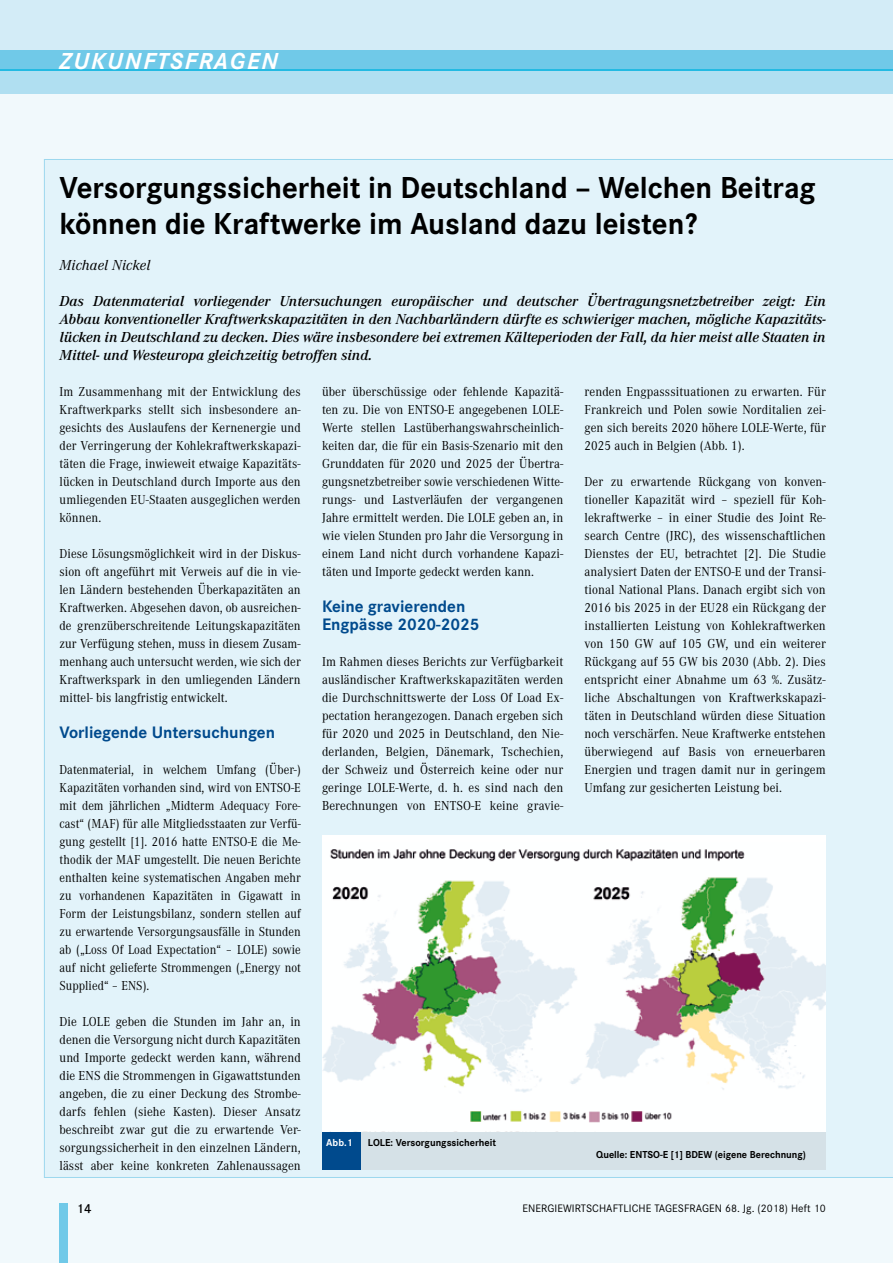
<style>
.page{position:relative;width:893px;height:1263px;background:#fff}
.page>*{position:absolute;margin:0;border:0;box-sizing:border-box;transform-origin:0 0}
.t1{font:700 31.5px/36px "Corporate S";color:#000}
.t2{font:italic 700 24px "Corporate S";letter-spacing:.075em;color:#fff}
.t3{font:700 17.25px/18px "Corporate S";color:#004a8d}
.t4{font:italic 600 15px/18px "Corporate A";color:#000;text-align:justify}
.t5{font:italic 15px "Corporate A";letter-spacing:.01em;color:#000}
.t6{font:13.5px/18px "Corporate A";letter-spacing:.005em;color:#000;text-align:justify;scale:.93 1}
.t7{font:13.5px/18px "Corporate A";letter-spacing:.005em;color:#000;text-align:justify;scale:.92 1}
.t8{font:13.5px/18px "Corporate A";letter-spacing:.005em;color:#000;text-align:justify;scale:.9 1}
.t9{font:600 13.5px "Corporate S";color:#000}
.t10{font:11.25px "Corporate S";letter-spacing:.005em;color:#000}
.t11{font:700 10.5px "Corporate S";color:#000}
.t12{font:700 10.5px "Corporate S";color:#fff}
</style>
<div class="page">
<div style="left:0;top:66px;width:893px;height:1197px;background:#f1f9fc"></div>
<div style="left:44px;top:159px;width:849px;height:1019px;background:#e2f3fa"></div>
<div style="left:0;top:0;width:893px;height:71px;background:#d3ecf7"></div>
<div style="left:0;top:50px;width:893px;height:19px;background:#70c9e8"></div>
<div style="left:0;top:69px;width:893px;height:5px;background:#23bae2"></div>
<div style="left:60px;top:1203px;width:8px;height:60px;background:#70c9e8"></div>
<div style="left:0;top:71px;width:893px;height:23px;background:#b0dff1"></div>
<img style="left:322px;top:836px;width:504px;height:296px">
<div style="left:322px;top:1132px;width:504px;height:38px;background:#d5e1e7"></div>
<div style="left:322px;top:1132px;width:38px;height:38px;background:#004a8d"></div>
<h2 class="t2" style="left:60px;top:47px;width:220px">ZUKUNFTSFRAGEN</h2>
<h1 class="t1" style="left:60px;top:170px;width:758px">Versorgungssicherheit in Deutschland – Welchen Beitrag können die Kraftwerke im Ausland dazu leisten?</h1>
<p class="t5" style="left:60px;top:257px;width:92px">Michael Nickel</p>
<p class="t4" style="left:60px;top:292px;width:768px">Das Datenmaterial vorliegender Untersuchungen europäischer und deutscher Übertragungsnetzbetreiber zeigt: Ein Abbau konventioneller Kraftwerkskapazitäten in den Nachbarländern dürfte es schwieriger machen, mögliche Kapazitäts&shy;lücken in Deutschland zu decken. Dies wäre insbesondere bei extremen Kälteperioden der Fall, da hier meist alle Staaten in Mittel- und Westeuropa gleichzeitig betroffen sind.</p>
<p class="t6" style="left:322px;top:383px;width:261px">über überschüssige oder fehlende Kapazitä&shy;ten zu. Die von ENTSO-E angegebenen LOLE-Werte stellen Lastüberhangswahrscheinlich&shy;keiten dar, die für ein Basis-Szenario mit den Grunddaten für 2020 und 2025 der Übertra&shy;gungsnetzbetreiber sowie verschiedenen Witte&shy;rungs- und Lastverläufen der vergangenen Jahre ermittelt werden. Die LOLE geben an, in wie vielen Stunden pro Jahr die Versorgung in einem Land nicht durch vorhandene Kapazi&shy;täten und Importe gedeckt werden kann.</p>
<p class="t3" style="left:322px;top:598px;width:159px">Keine gravierenden<br>Engpässe 2020-2025</p>
<p class="t6" style="left:322px;top:653px;width:261px">Im Rahmen dieses Berichts zur Verfügbarkeit ausländischer Kraftwerkskapazitäten werden die Durchschnittswerte der Loss Of Load Ex&shy;pectation herangezogen. Danach ergeben sich für 2020 und 2025 in Deutschland, den Nie&shy;derlanden, Belgien, Dänemark, Tschechien, der Schweiz und Österreich keine oder nur geringe LOLE-Werte, d. h. es sind nach den Berechnungen von ENTSO-E keine gravie-</p>
<p class="t6" style="left:585px;top:383px;width:261px">renden Engpasssituationen zu erwarten. Für Frankreich und Polen sowie Norditalien zei&shy;gen sich bereits 2020 höhere LOLE-Werte, für 2025 auch in Belgien (Abb. 1).</p>
<p class="t6" style="left:585px;top:473px;width:261px">Der zu erwartende Rückgang von konven&shy;tioneller Kapazität wird – speziell für Koh&shy;lekraftwerke – in einer Studie des Joint Re&shy;search Centre (JRC), des wissenschaftlichen Dienstes der EU, betrachtet [2]. Die Studie analysiert Daten der ENTSO-E und der Transi&shy;tional National Plans. Danach ergibt sich von 2016 bis 2025 in der EU28 ein Rückgang der installierten Leistung von Kohlekraftwerken von 150 GW auf 105 GW, und ein weiterer Rückgang auf 55 GW bis 2030 (Abb. 2). Dies entspricht einer Abnahme um 63 %. Zusätz&shy;liche Abschaltungen von Kraftwerkskapazi&shy;täten in Deutschland würden diese Situation noch verschärfen. Neue Kraftwerke entstehen überwiegend auf Basis von erneuerbaren Energien und tragen damit nur in geringem Umfang zur gesicherten Leistung bei.</p>
<p class="t7" style="left:60px;top:383px;width:264px">Im Zusammenhang mit der Entwicklung des Kraftwerkparks stellt sich insbesondere an&shy;gesichts des Auslaufens der Kernenergie und der Verringerung der Kohlekraftwerkskapazi&shy;täten die Frage, inwieweit etwaige Kapazitäts&shy;lücken in Deutschland durch Importe aus den umliegenden EU-Staaten ausgeglichen werden können.</p>
<p class="t7" style="left:60px;top:545px;width:264px">Diese Lösungsmöglichkeit wird in der Diskus&shy;sion oft angeführt mit Verweis auf die in vie&shy;len Ländern bestehenden Überkapazitäten an Kraftwerken. Abgesehen davon, ob ausreichen&shy;de grenzüberschreitende Leitungskapazitäten zur Verfügung stehen, muss in diesem Zusam&shy;menhang auch untersucht werden, wie sich der Kraftwerkspark in den umliegenden Ländern mittel- bis langfristig entwickelt.</p>
<p class="t3" style="left:60px;top:724px;width:217px">Vorliegende Untersuchungen</p>
<p class="t8" style="left:60px;top:761px;width:270px">Datenmaterial, in welchem Umfang (Über-)<br>Kapazitäten vorhanden sind, wird von ENTSO-E mit dem jährlichen „Midterm Adequacy Fore&shy;cast“ (MAF) für alle Mitgliedsstaaten zur Verfü&shy;gung gestellt [1]. 2016 hatte ENTSO-E die Me&shy;thodik der MAF umgestellt. Die neuen Berichte enthalten keine systematischen Angaben mehr zu vorhandenen Kapazitäten in Gigawatt in Form der Leistungsbilanz, sondern stellen auf zu erwartende Versorgungsausfälle in Stunden ab („Loss Of Load Expectation“ – LOLE) sowie auf nicht gelieferte Strommengen („Energy not Supplied“ – ENS).</p>
<p class="t6" style="left:60px;top:1013px;width:261px">Die LOLE geben die Stunden im Jahr an, in denen die Versorgung nicht durch Kapazitäten und Importe gedeckt werden kann, während die ENS die Strommengen in Gigawattstunden angeben, die zu einer Deckung des Strombe&shy;darfs fehlen (siehe Kasten). Dieser Ansatz beschreibt zwar gut die zu erwartende Ver&shy;sorgungssicherheit in den einzelnen Ländern, lässt aber keine konkreten Zahlenaussagen</p>
<p class="t12" style="left:326px;top:1136px;width:28px">Abb.1</p>
<p class="t11" style="left:368px;top:1136px;width:130px">LOLE: Versorgungssicherheit</p>
<p class="t11" style="left:596px;top:1148px;width:211px">Quelle: ENTSO-E [1] BDEW (eigene Berechnung)</p>
<p class="t9" style="left:77px;top:1201px;width:16px">14</p>
<p class="t10" style="left:522px;top:1202px;width:305px">ENERGIEWIRTSCHAFTLICHE TAGESFRAGEN 68. Jg. (2018) Heft 10</p>
</div>
